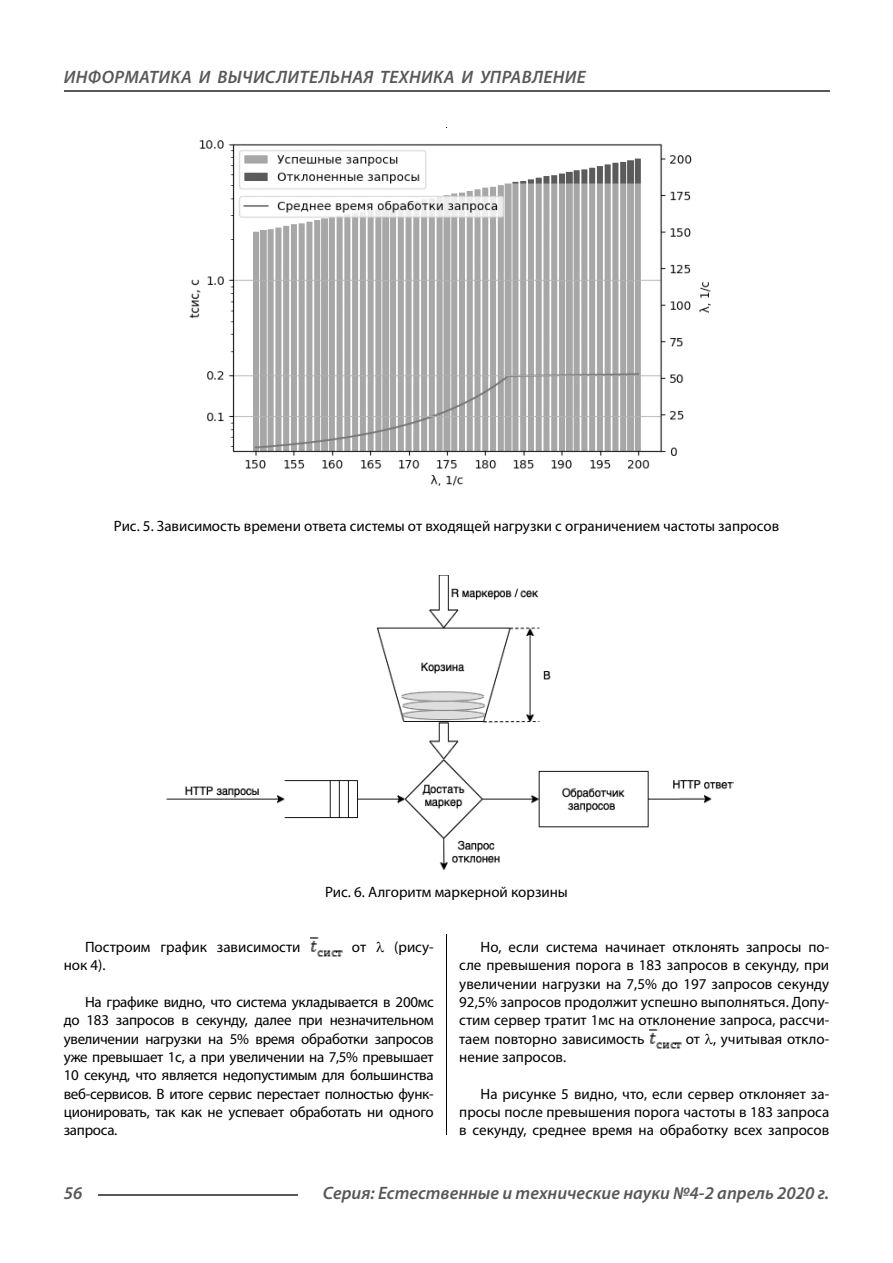
<style>
.page{position:relative;width:893px;height:1263px;background:#fff}
.page>*{position:absolute;margin:0;border:0;box-sizing:border-box;transform-origin:0 0}
.t1{font:italic 600 18px "Myriad Pro";color:#585858}
.t2{font:italic 600 18px "Myriad Pro";letter-spacing:.02em;color:#585858}
.t3{font:15px/18.3px "Myriad Pro";color:#000;text-align:justify}
</style>
<div class="page">
<hr style="left:446px;top:128px;width:1px;height:1007px;background:#000">
<img style="left:310px;top:938px;width:32px;height:19px">
<img style="left:649px;top:1029px;width:32px;height:20px">
<img style="left:189px;top:138px;width:522px;height:356px">
<img style="left:166px;top:575px;width:567px;height:304px">
<hr style="left:98px;top:1194px;width:200px;height:2px;background:#585858">
<hr style="left:64px;top:90px;width:765px;height:1px;background:#585858">
<p class="t2" style="left:64px;top:71px;width:523px">ИНФОРМАТИКА И ВЫЧИСЛИТЕЛЬНАЯ ТЕХНИКА И УПРАВЛЕНИЕ</p>
<p class="t3" style="left:114px;top:518px;width:667px">Рис. 5. Зависимость времени ответа системы от входящей нагрузки с ограничением частоты запросов</p>
<p class="t3" style="left:325px;top:884px;width:244px">Рис. 6. Алгоритм маркерной корзины</p>
<p class="t3" style="left:85px;top:939px;width:217px">Построим график зависимости</p>
<p class="t3" style="left:352px;top:939px;width:83px">от ● (рису-</p>
<p class="t3" style="left:64px;top:957px;width:43px">нок 4).</p>
<p class="t3" style="left:64px;top:994px;width:372px;text-indent:21px">На графике видно, что система укладывается в 200мс до 183 запросов в секунду, далее при незначительном увеличении нагрузки на 5% время обработки запросов уже превышает 1с, а при увеличении на 7,5% превышает 10 секунд, что является недопустимым для большинства веб-сервисов. В итоге сервис перестает полностью функ&shy;ционировать, так как не успевает обработать ни одного запроса.</p>
<p class="t3" style="left:459px;top:939px;width:371px;text-indent:21px">Но, если система начинает отклонять запросы по&shy;сле превышения порога в 183 запросов в секунду, при увеличении нагрузки на 7,5% до 197 запросов секунду 92,5% запросов продолжит успешно выполняться. Допу&shy;стим сервер тратит 1мс на отклонение запроса, рассчи&shy;таем повторно зависимость</p>
<p class="t3" style="left:686px;top:1031px;width:145px">от ●, учитывая откло-</p>
<p class="t3" style="left:459px;top:1049px;width:108px">нение запросов.</p>
<p class="t3" style="left:459px;top:1086px;width:371px;text-indent:21px">На рисунке 5 видно, что, если сервер отклоняет за&shy;просы после превышения порога частоты в 183 запроса в секунду, среднее время на обработку всех запросов</p>
<p class="t1" style="left:64px;top:1186px;width:20px">56</p>
<p class="t1" style="left:323px;top:1186px;width:508px">Серия: Естественные и технические науки №4-2 апрель 2020 г.</p>
</div>
